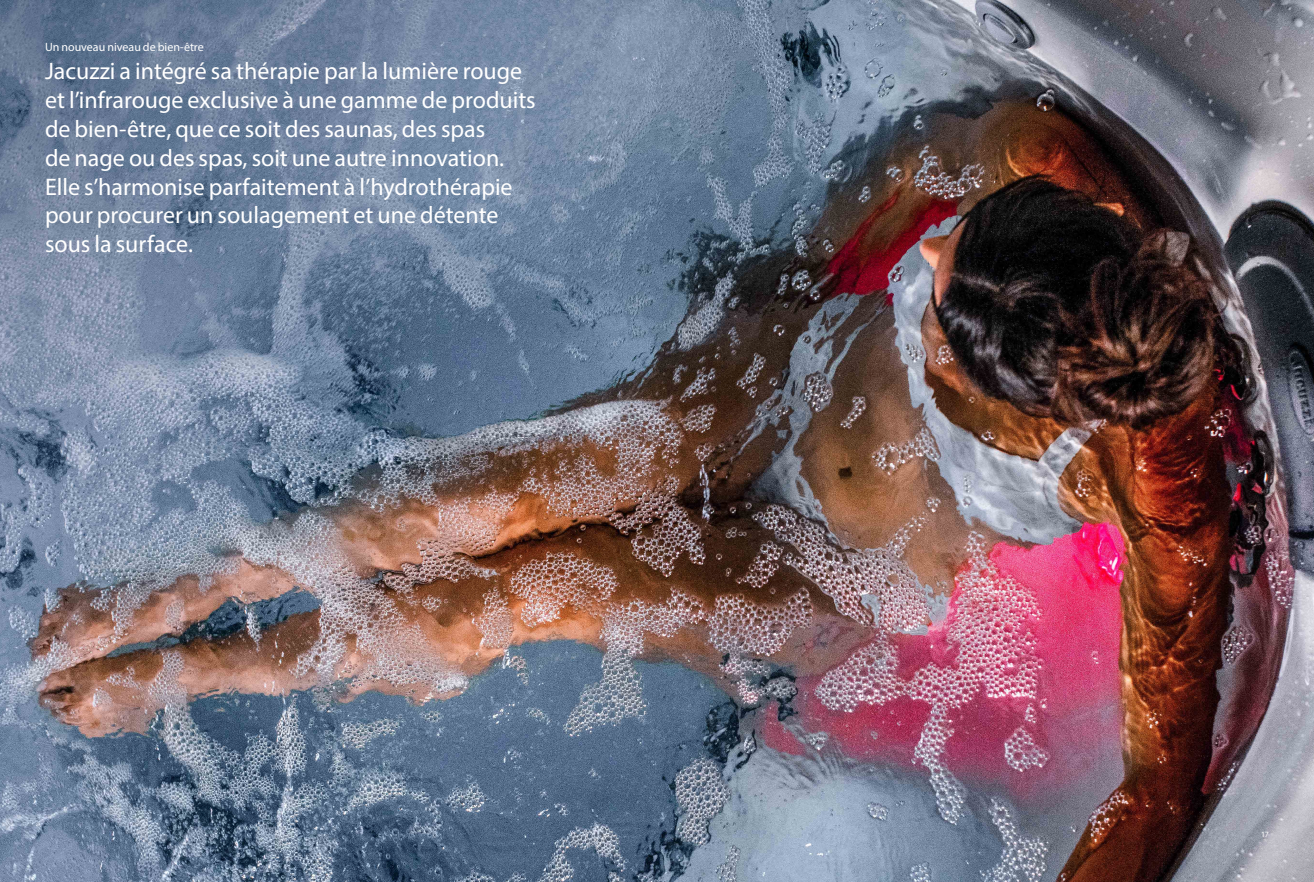
<style>
.page{position:relative;width:1314px;height:882px;background:#fff}
.page>*{position:absolute;margin:0;border:0;box-sizing:border-box;transform-origin:0 0}
.t1{font:24px/28.8px "Myriad Pro";color:#fff}
.t2{font:12px "Myriad Pro";color:#fff}
.t3{font:8px "Myriad Pro";color:#fff}
</style>
<div class="page">
<img style="left:0;top:0;width:1314px;height:882px">
<p class="t2" style="left:45px;top:39px;width:160px">Un nouveau niveau de bien-être</p>
<p class="t1" style="left:45px;top:57px;width:492px">Jacuzzi a intégré sa thérapie par la lumière rouge et l’infrarouge exclusive à une gamme de produits de bien-être, que ce soit des saunas, des spas<br>de nage ou des spas, soit une autre innovation.<br>Elle s’harmonise parfaitement à l’hydrothérapie pour procurer un soulagement et une détente sous la surface.</p>
<p class="t3" style="left:1261px;top:829px;width:9px">17</p>
</div>
